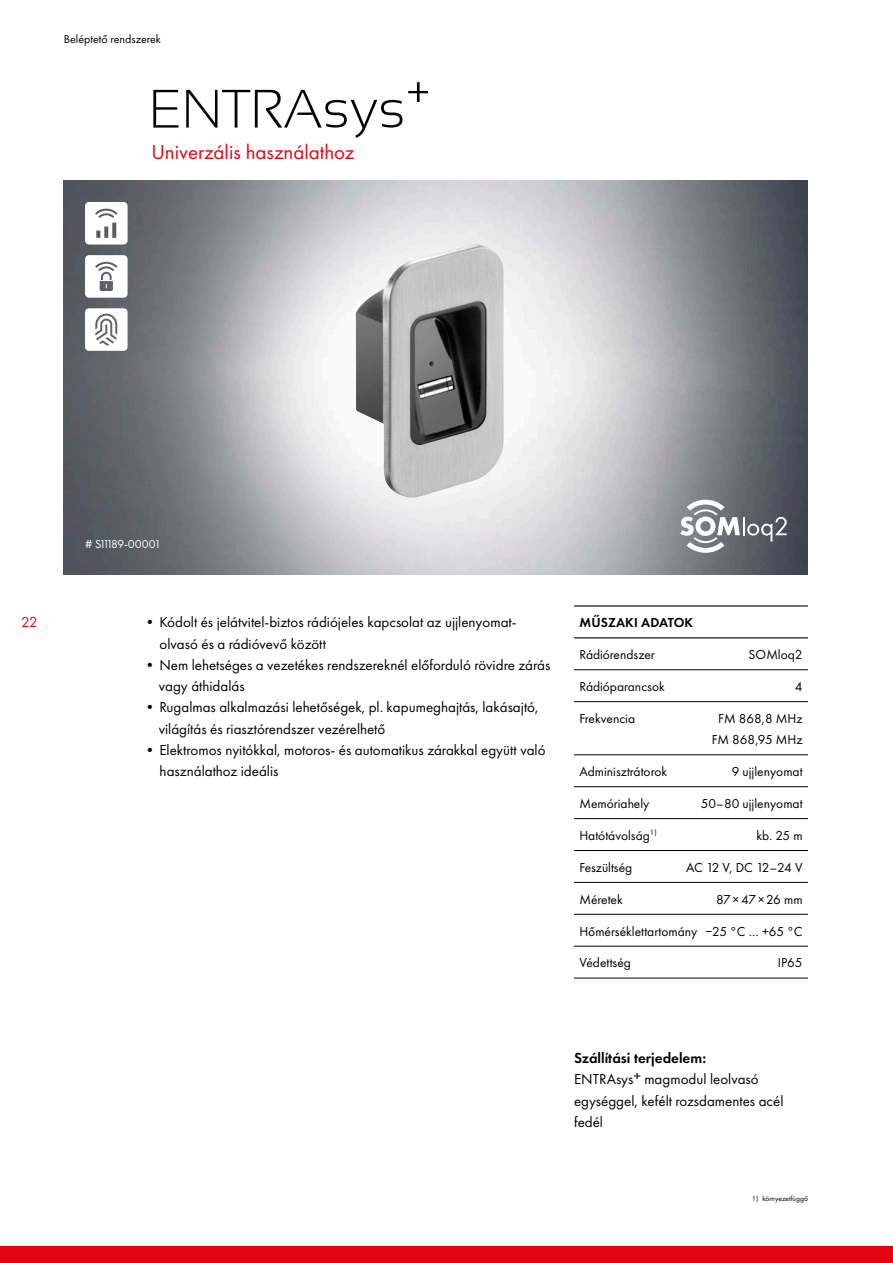
<style>
.page{position:relative;width:893px;height:1263px;background:#fff}
.page>*{position:absolute;margin:0;border:0;box-sizing:border-box;transform-origin:0 0}
.t1{font:300 54px "Sansation";color:#000}
.t2{font:21px "Futura PT";color:#e30612}
.t3{font:15px/21.3px "Futura PT";color:#000}
.t4{font:600 15px "Futura PT";color:#000}
.t5{font:15px "Futura PT";color:#e30612}
.t6{font:13.5px/21.3px "Futura PT";color:#000;text-align:center}
.t7{font:600 13.5px "Futura PT";letter-spacing:.01em;color:#000}
.t8{font:12px "Futura PT";color:#000}
.t9{font:12px "Futura PT";letter-spacing:.06em;color:#fff}
.t10{font:7.5px "Futura PT";color:#000}
</style>
<div class="page">
<div style="left:0;top:1246px;width:893px;height:17px;background:#e30612"></div>
<img style="left:64px;top:181px;width:744px;height:393px">
<img style="left:356px;top:244px;width:148px;height:254px">
<svg style="left:680px;top:500px;width:107px;height:53px"></svg>
<svg style="left:85px;top:202px;width:43px;height:42px"></svg>
<svg style="left:85px;top:255px;width:43px;height:43px"></svg>
<svg style="left:85px;top:308px;width:43px;height:43px"></svg>
<hr style="left:574px;top:605px;width:234px;height:1px;background:#000">
<hr style="left:574px;top:637px;width:234px;height:1px;background:#000">
<hr style="left:574px;top:669px;width:234px;height:1px;background:#000">
<hr style="left:574px;top:701px;width:234px;height:1px;background:#000">
<hr style="left:574px;top:754px;width:234px;height:1px;background:#000">
<hr style="left:574px;top:786px;width:234px;height:1px;background:#000">
<hr style="left:574px;top:818px;width:234px;height:1px;background:#000">
<hr style="left:574px;top:850px;width:234px;height:1px;background:#000">
<hr style="left:574px;top:882px;width:234px;height:1px;background:#000">
<hr style="left:574px;top:914px;width:234px;height:1px;background:#000">
<hr style="left:574px;top:946px;width:234px;height:1px;background:#000">
<hr style="left:574px;top:978px;width:234px;height:1px;background:#000">
<p class="t8" style="left:64px;top:31px;width:99px">Beléptető rendszerek</p>
<h1 class="t1" style="left:149px;top:79px;width:283px">ENTRAsys+</h1>
<h2 class="t2" style="left:151px;top:140px;width:205px">Univerzális használathoz</h2>
<p class="t5" style="left:21px;top:613px;width:18px">22</p>
<p class="t9" style="left:85px;top:536px;width:75px"># S11189-00001</p>
<p class="t3" style="left:160px;top:611px;width:358px;text-indent:-17px">•Kódolt és jelátvitel-biztos rádiójeles kapcsolat az ujjlenyomat&shy;olvasó és a rádióvevő között</p>
<p class="t3" style="left:159px;top:654px;width:393px;text-indent:-16px">•Nem lehetséges a vezetékes rendszereknél előforduló rövidre zárás vagy áthidalás</p>
<p class="t3" style="left:159px;top:696px;width:381px;text-indent:-16px">•Rugalmas alkalmazási lehetőségek, pl. kapumeghajtás, lakásajtó, világítás és riasztórendszer vezérelhető</p>
<p class="t3" style="left:160px;top:739px;width:387px;text-indent:-17px">•Elektromos nyitókkal, motoros- és automatikus zárakkal együtt való használathoz ideális</p>
<p class="t7" style="left:579px;top:614px;width:115px">MŰSZAKI ADATOK</p>
<p class="t6" style="left:579px;top:644px;width:77px">Rádiórendszer</p>
<p class="t6" style="left:749px;top:644px;width:56px">SOMloq2</p>
<p class="t6" style="left:579px;top:676px;width:87px">Rádióparancsok</p>
<p class="t6" style="left:795px;top:676px;width:9px">4</p>
<p class="t6" style="left:579px;top:708px;width:57px">Frekvencia</p>
<p class="t6" style="left:712px;top:708px;width:92px">FM 868,8 MHz<br>FM 868,95 MHz</p>
<p class="t6" style="left:579px;top:761px;width:89px">Adminisztrátorok</p>
<p class="t6" style="left:732px;top:761px;width:72px">9 ujjlenyomat</p>
<p class="t6" style="left:579px;top:793px;width:72px">Memóriahely</p>
<p class="t6" style="left:701px;top:793px;width:103px">50–80 ujjlenyomat</p>
<p class="t6" style="left:579px;top:825px;width:79px">Hatótávolság<sup>1)</sup></p>
<p class="t6" style="left:756px;top:825px;width:48px">kb. 25 m</p>
<p class="t6" style="left:579px;top:856px;width:54px">Feszültség</p>
<p class="t6" style="left:686px;top:856px;width:118px">AC 12 V, DC 12–24 V</p>
<p class="t6" style="left:579px;top:888px;width:45px">Méretek</p>
<p class="t6" style="left:716px;top:888px;width:88px">87×47×26 mm</p>
<p class="t6" style="left:579px;top:920px;width:225px">Hőmérséklettartomány −25 °C … +65 °C</p>
<p class="t6" style="left:579px;top:952px;width:53px">Védettség</p>
<p class="t6" style="left:778px;top:952px;width:26px">IP65</p>
<p class="t4" style="left:574px;top:1049px;width:134px">Szállítási terjedelem:</p>
<p class="t3" style="left:574px;top:1069px;width:211px">ENTRAsys+ magmodul leolvasó egységgel, kefélt rozsdamentes acél fedél</p>
<p class="t10" style="left:752px;top:1194px;width:58px">1) környezetfüggő</p>
</div>
